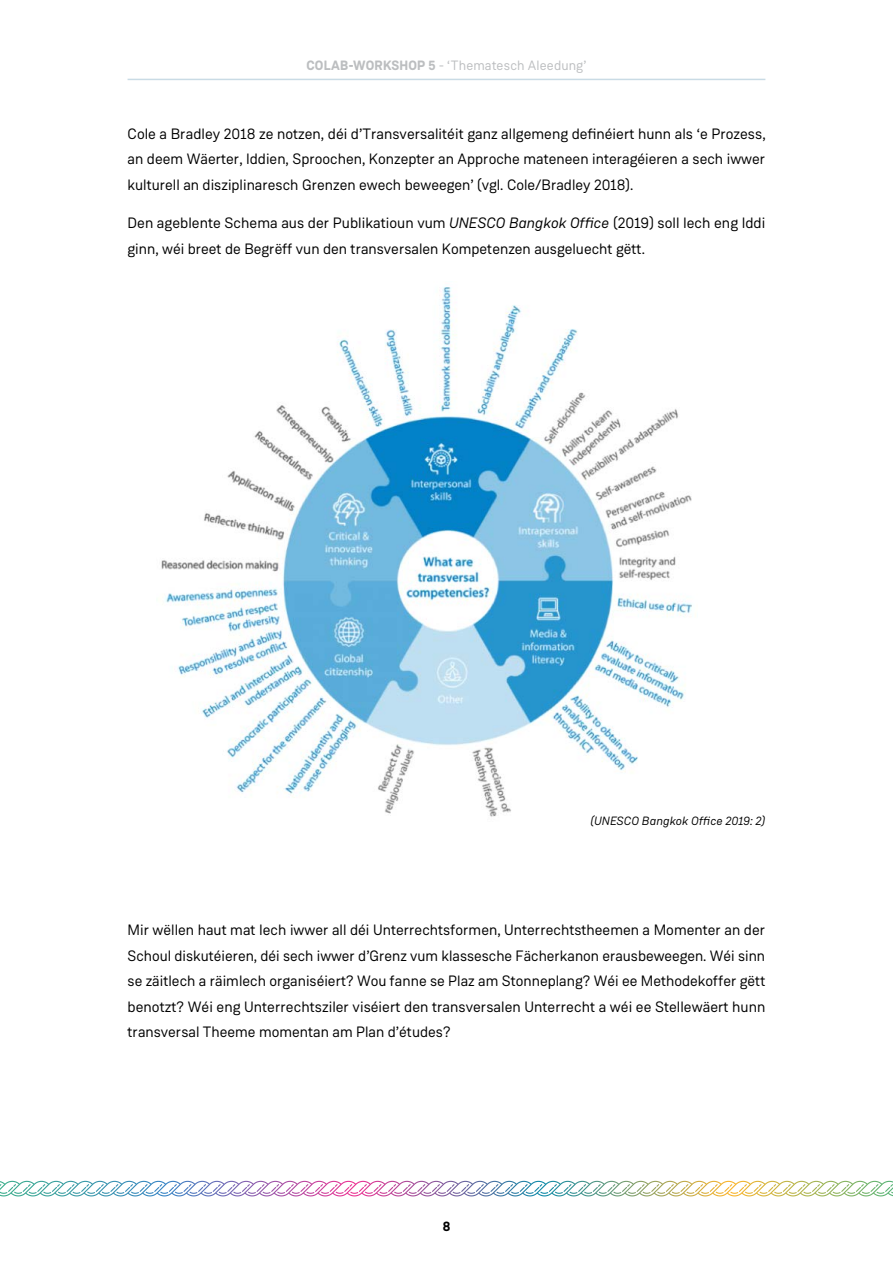
<style>
.page{position:relative;width:893px;height:1263px;background:#fff}
.page>*{position:absolute;margin:0;border:0;box-sizing:border-box;transform-origin:0 0}
.t1{font:15px/25.5px "Weissenhof Grotesk";color:#000;text-align:justify}
.t2{font:13.5px "Weissenhof Grotesk";letter-spacing:.01em;color:#bcbec0}
.t3{font:700 13.5px "Weissenhof Grotesk";color:#000}
.t4{font:italic 12px "Weissenhof Grotesk";letter-spacing:.01em;color:#000}
.s1{font-weight:700}
.s2{font-style:italic}
</style>
<div class="page">
<img style="left:161px;top:287px;width:531px;height:530px">
<img style="left:0;top:1181px;width:893px;height:15px">
<hr style="left:128px;top:79px;width:637px;height:1px;background:#c9dbe5">
<p class="t2" style="left:306px;top:57px;width:282px"><span class="s1">COLAB-WORKSHOP 5</span> - ‘Thematesch Aleedung’</p>
<p class="t1" style="left:128px;top:121px;width:640px">Cole a Bradley 2018 ze notzen, déi d’Transversalitéit ganz allgemeng definéiert hunn als ‘e Prozess, an deem Wäerter, Iddien, Sproochen, Konzepter an Approche mateneen interagéieren a sech iwwer kulturell an disziplinaresch Grenzen ewech beweegen’ (vgl. Cole/Bradley 2018).</p>
<p class="t1" style="left:128px;top:210px;width:639px">Den ageblente Schema aus der Publikatioun vum <span class="s2">UNESCO Bangkok Office</span> (2019) soll Iech eng Iddi ginn, wéi breet de Begrëff vun den transversalen Kompetenzen ausgeluecht gëtt.</p>
<p class="t4" style="left:591px;top:813px;width:176px">(UNESCO Bangkok Office 2019: 2)</p>
<p class="t1" style="left:128px;top:917px;width:639px">Mir wëllen haut mat Iech iwwer all déi Unterrechtsformen, Unterrechtstheemen a Momenter an der Schoul diskutéieren, déi sech iwwer d’Grenz vum klassesche Fächerkanon erausbeweegen. Wéi sinn se zäitlech a räimlech organiséiert? Wou fanne se Plaz am Stonneplang? Wéi ee Methodekoffer gëtt benotzt? Wéi eng Unterrechtsziler viséiert den transversalen Unterrecht a wéi ee Stellewäert hunn transversal Theeme momentan am Plan d’études?</p>
<p class="t3" style="left:443px;top:1217px;width:9px">8</p>
</div>
